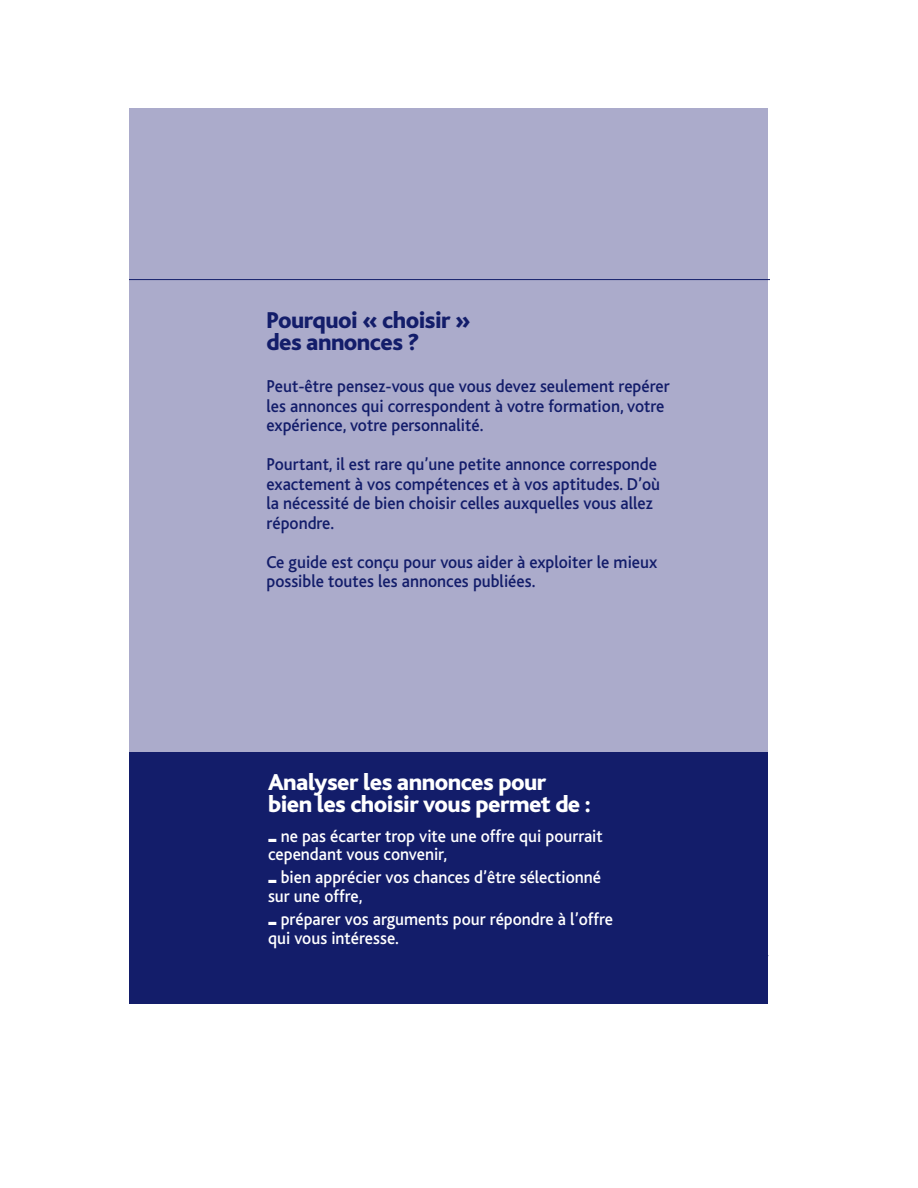
<style>
.page{position:relative;width:918px;height:1188px;background:#fff}
.page>*{position:absolute;margin:0;border:0;box-sizing:border-box;transform-origin:0 0}
.t1{font:800 24px/22.5px "Bliss";letter-spacing:-.025em;color:#fff}
.t2{font:800 24px/22.5px "Bliss";letter-spacing:-.025em;color:#131d6a}
.t3{font:500 18px/19.5px "Bliss";color:#131d6a;scale:.95 1}
.t4{font:500 18px/18.8px "Bliss";color:#fff;scale:.95 1}
</style>
<div class="page">
<div style="left:129px;top:108px;width:639px;height:896px;background:#ababcb"></div>
<hr style="left:129px;top:279px;width:641px;height:1px;background:#131d6a">
<div style="left:129px;top:752px;width:639px;height:252px;background:#131d6a"></div>
<h1 class="t2" style="left:267px;top:311px;width:206px">Pourquoi « choisir » des annonces ?</h1>
<p class="t3" style="left:267px;top:378px;width:426px">Peut-être pensez-vous que vous devez seulement repérer les annonces qui correspondent à votre formation, votre expérience, votre personnalité.</p>
<p class="t3" style="left:267px;top:456px;width:416px">Pourtant, il est rare qu’une petite annonce corresponde exactement à vos compétences et à vos aptitudes. D’où la nécessité de bien choisir celles auxquelles vous allez répondre.</p>
<p class="t3" style="left:267px;top:554px;width:413px">Ce guide est conçu pour vous aider à exploiter le mieux possible toutes les annonces publiées.</p>
<h1 class="t1" style="left:268px;top:773px;width:324px">Analyser les annonces pour bien les choisir vous permet de :</h1>
<p class="t4" style="left:268px;top:828px;width:354px">■ ne pas écarter trop vite une offre qui pourrait cependant vous convenir,</p>
<p class="t4" style="left:268px;top:870px;width:352px">■ bien apprécier vos chances d’être sélectionné sur une offre,</p>
<p class="t4" style="left:268px;top:912px;width:365px">■ préparer vos arguments pour répondre à l’offre qui vous intéresse.</p>
</div>
